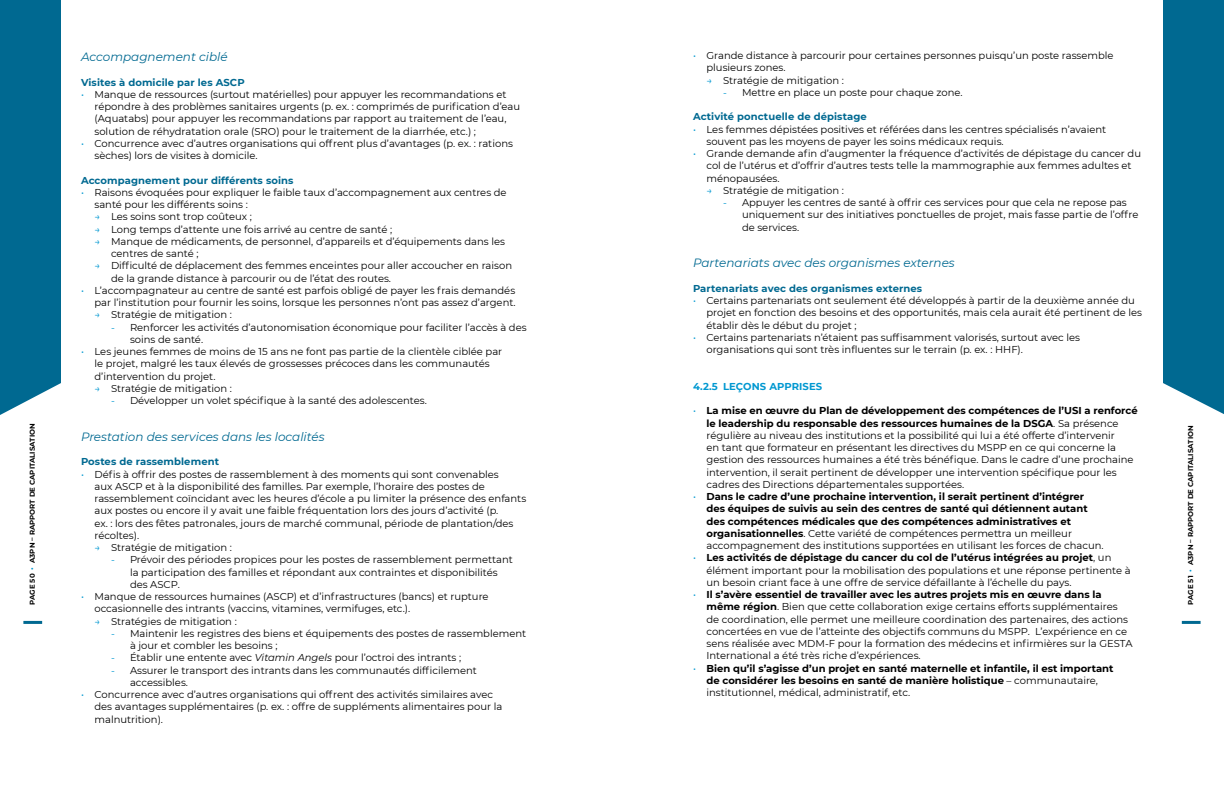
<style>
.page{position:relative;width:1224px;height:792px;background:#fff}
.page>*{position:absolute;margin:0;border:0;box-sizing:border-box;transform-origin:0 0}
.t1{font:italic 12px "Montserrat";color:#006991}
.t2{font:10px/12.2px "Montserrat";color:#000}
.t3{font:700 10px/12.2px "Montserrat";color:#000}
.t4{font:700 10px "Montserrat";letter-spacing:.01em;color:#006991}
.t5{font:700 10px "Montserrat";letter-spacing:.01em;color:#0098d1}
.t6{font:700 7px "Montserrat";color:#000}
.s1{color:#0098d1}
.s2{font-weight:700}
.s3{font-weight:400;color:#0098d1}
.s4{font-weight:400}
.s5{font-style:italic}
</style>
<div class="page">
<div style="left:0;top:0;width:61px;height:415px;background:#006991"></div>
<hr style="left:23px;top:621px;width:19px;height:3px;background:#006991">
<div style="left:1163px;top:0;width:61px;height:414px;background:#006991"></div>
<hr style="left:1182px;top:621px;width:19px;height:3px;background:#006991">
<p class="t2" style="left:706px;top:49px;width:409px;text-indent:-13px"><span class="s1">•</span> Grande distance à parcourir pour certaines personnes puisqu’un poste rassemble plusieurs zones.</p>
<p class="t2" style="left:706px;top:74px;width:139px"><span class="s1">→</span> Stratégie de mitigation :</p>
<p class="t2" style="left:723px;top:86px;width:240px"><span class="s1">-</span> Mettre en place un poste pour chaque zone.</p>
<p class="t4" style="left:693px;top:110px;width:175px">Activité ponctuelle de dépistage</p>
<p class="t2" style="left:706px;top:123px;width:401px;text-indent:-13px"><span class="s1">•</span> Les femmes dépistées positives et référées dans les centres spécialisés n’avaient souvent pas les moyens de payer les soins médicaux requis.</p>
<p class="t2" style="left:706px;top:147px;width:436px;text-indent:-13px"><span class="s1">•</span> Grande demande afin d’augmenter la fréquence d’activités de dépistage du cancer du col de l’utérus et d’offrir d’autres tests telle la mammographie aux femmes adultes et ménopausées.</p>
<p class="t2" style="left:706px;top:184px;width:139px"><span class="s1">→</span> Stratégie de mitigation :</p>
<p class="t2" style="left:742px;top:196px;width:398px;text-indent:-19px"><span class="s1">-</span> Appuyer les centres de santé à offrir ces services pour que cela ne repose pas uniquement sur des initiatives ponctuelles de projet, mais fasse partie de l’offre de services.</p>
<p class="t1" style="left:693px;top:255px;width:263px">Partenariats avec des organismes externes</p>
<p class="t4" style="left:693px;top:281px;width:231px">Partenariats avec des organismes externes</p>
<p class="t2" style="left:706px;top:294px;width:437px;text-indent:-14px"><span class="s1">•</span> Certains partenariats ont seulement été développés à partir de la deuxième année du projet en fonction des besoins et des opportunités, mais cela aurait été pertinent de les établir dès le début du projet ;</p>
<p class="t2" style="left:706px;top:331px;width:375px;text-indent:-14px"><span class="s1">•</span> Certains partenariats n’étaient pas suffisamment valorisés, surtout avec les organisations qui sont très influentes sur le terrain (p. ex. : HHF).</p>
<p class="t5" style="left:693px;top:379px;width:131px">4.2.5 LEÇONS APPRISES</p>
<p class="t2" style="left:706px;top:404px;width:433px;text-indent:-14px"><span class="s1">•</span> <span class="s2">La mise en œuvre du Plan de développement des compétences de l’USI a renforcé le leadership du responsable des ressources humaines de la DSGA</span>. Sa présence régulière au niveau des institutions et la possibilité qui lui a été offerte d’intervenir<br>en tant que formateur en présentant les directives du MSPP en ce qui concerne la gestion des ressources humaines a été très bénéfique. Dans le cadre d’une prochaine intervention, il serait pertinent de développer une intervention spécifique pour les cadres des Directions départementales supportées.</p>
<p class="t3" style="left:706px;top:490px;width:399px;text-indent:-14px"><span class="s3">•</span> Dans le cadre d’une prochaine intervention, il serait pertinent d’intégrer des équipes de suivis au sein des centres de santé qui détiennent autant des compétences médicales que des compétences administratives et organisationnelles<span class="s4">. Cette variété de compétences permettra un meilleur accompagnement des institutions supportées en utilisant les forces de chacun.</span></p>
<p class="t2" style="left:706px;top:551px;width:426px;text-indent:-14px"><span class="s1">•</span> <span class="s2">Les activités de dépistage du cancer du col de l’utérus intégrées au projet</span>, un élément important pour la mobilisation des populations et une réponse pertinente à un besoin criant face à une offre de service défaillante à l’échelle du pays.</p>
<p class="t2" style="left:706px;top:588px;width:428px;text-indent:-14px"><span class="s1">•</span> <span class="s2">Il s’avère essentiel de travailler avec les autres projets mis en œuvre dans la même région</span>. Bien que cette collaboration exige certains efforts supplémentaires de coordination, elle permet une meilleure coordination des partenaires, des actions concertées en vue de l’atteinte des objectifs communs du MSPP. L’expérience en ce sens réalisée avec MDM-F pour la formation des médecins et infirmières sur la GESTA International a été très riche d’expériences.</p>
<p class="t3" style="left:706px;top:662px;width:409px;text-indent:-14px"><span class="s3">•</span> Bien qu’il s’agisse d’un projet en santé maternelle et infantile, il est important de considérer les besoins en santé de manière holistique <span class="s4">– communautaire, institutionnel, médical, administratif, etc.</span></p>
<p class="t1" style="left:81px;top:49px;width:148px">Accompagnement ciblé</p>
<p class="t4" style="left:81px;top:75px;width:165px">Visites à domicile par les ASCP</p>
<p class="t2" style="left:94px;top:88px;width:427px;text-indent:-14px"><span class="s1">•</span> Manque de ressources (surtout matérielles) pour appuyer les recommandations et répondre à des problèmes sanitaires urgents (p. ex. : comprimés de purification d’eau (Aquatabs) pour appuyer les recommandations par rapport au traitement de l’eau, solution de réhydratation orale (SRO) pour le traitement de la diarrhée, etc.) ;</p>
<p class="t2" style="left:94px;top:137px;width:420px;text-indent:-14px"><span class="s1">•</span> Concurrence avec d’autres organisations qui offrent plus d’avantages (p. ex. : rations sèches) lors de visites à domicile.</p>
<p class="t4" style="left:81px;top:173px;width:214px">Accompagnement pour différents soins</p>
<p class="t2" style="left:94px;top:186px;width:414px;text-indent:-14px"><span class="s1">•</span> Raisons évoquées pour expliquer le faible taux d’accompagnement aux centres de santé pour les différents soins :</p>
<p class="t2" style="left:94px;top:210px;width:159px"><span class="s1">→</span> Les soins sont trop coûteux ;</p>
<p class="t2" style="left:94px;top:223px;width:299px"><span class="s1">→</span> Long temps d’attente une fois arrivé au centre de santé ;</p>
<p class="t2" style="left:111px;top:235px;width:395px;text-indent:-16px"><span class="s1">→</span> Manque de médicaments, de personnel, d’appareils et d’équipements dans les centres de santé ;</p>
<p class="t2" style="left:111px;top:259px;width:403px;text-indent:-16px"><span class="s1">→</span> Difficulté de déplacement des femmes enceintes pour aller accoucher en raison de la grande distance à parcourir ou de l’état des routes.</p>
<p class="t2" style="left:81px;top:284px;width:436px;text-align:right"><span class="s1">•</span> L’accompagnateur au centre de santé est parfois obligé de payer les frais demandés par l’institution pour fournir les soins, lorsque les personnes n’ont pas assez d’argent.</p>
<p class="t2" style="left:94px;top:308px;width:139px"><span class="s1">→</span> Stratégie de mitigation :</p>
<p class="t2" style="left:130px;top:321px;width:398px;text-indent:-19px"><span class="s1">-</span> Renforcer les activités d’autonomisation économique pour faciliter l’accès à des soins de santé.</p>
<p class="t2" style="left:94px;top:345px;width:409px;text-indent:-14px"><span class="s1">•</span> Les jeunes femmes de moins de 15 ans ne font pas partie de la clientèle ciblée par le projet, malgré les taux élevés de grossesses précoces dans les communautés d’intervention du projet.</p>
<p class="t2" style="left:94px;top:382px;width:139px"><span class="s1">→</span> Stratégie de mitigation :</p>
<p class="t2" style="left:111px;top:394px;width:317px"><span class="s1">-</span> Développer un volet spécifique à la santé des adolescentes.</p>
<p class="t1" style="left:81px;top:428px;width:245px">Prestation des services dans les localités</p>
<p class="t4" style="left:81px;top:455px;width:140px">Postes de rassemblement</p>
<p class="t2" style="left:94px;top:468px;width:433px;text-indent:-14px"><span class="s1">•</span> Défis à offrir des postes de rassemblement à des moments qui sont convenables<br>aux ASCP et à la disponibilité des familles. Par exemple, l’horaire des postes de rassemblement coïncidant avec les heures d’école a pu limiter la présence des enfants aux postes ou encore il y avait une faible fréquentation lors des jours d’activité (p.<br>ex. : lors des fêtes patronales, jours de marché communal, période de plantation/des récoltes).</p>
<p class="t2" style="left:94px;top:541px;width:139px"><span class="s1">→</span> Stratégie de mitigation :</p>
<p class="t2" style="left:130px;top:553px;width:384px;text-indent:-19px"><span class="s1">-</span> Prévoir des périodes propices pour les postes de rassemblement permettant la participation des familles et répondant aux contraintes et disponibilités des ASCP.</p>
<p class="t2" style="left:94px;top:590px;width:396px;text-indent:-14px"><span class="s1">•</span> Manque de ressources humaines (ASCP) et d’infrastructures (bancs) et rupture occasionnelle des intrants (vaccins, vitamines, vermifuges, etc.).</p>
<p class="t2" style="left:94px;top:615px;width:144px"><span class="s1">→</span> Stratégies de mitigation :</p>
<p class="t2" style="left:130px;top:627px;width:398px;text-indent:-19px"><span class="s1">-</span> Maintenir les registres des biens et équipements des postes de rassemblement à jour et combler les besoins ;</p>
<p class="t2" style="left:111px;top:651px;width:352px"><span class="s1">-</span> Établir une entente avec <span class="s5">Vitamin Angels</span> pour l’octroi des intrants ;</p>
<p class="t2" style="left:130px;top:664px;width:349px;text-indent:-19px"><span class="s1">-</span> Assurer le transport des intrants dans les communautés difficilement accessibles.</p>
<p class="t2" style="left:94px;top:688px;width:409px;text-indent:-14px"><span class="s1">•</span> Concurrence avec d’autres organisations qui offrent des activités similaires avec des avantages supplémentaires (p. ex. : offre de suppléments alimentaires pour la malnutrition).</p>
<p class="t6" style="left:27px;top:605px;width:183px;rotate:-90deg">PAGE 50 <span class="s1">•</span> A3PN – RAPPORT DE CAPITALISATION</p>
<p class="t6" style="left:1186px;top:605px;width:181px;rotate:-90deg">PAGE 51 <span class="s1">•</span> A3PN – RAPPORT DE CAPITALISATION</p>
</div>
